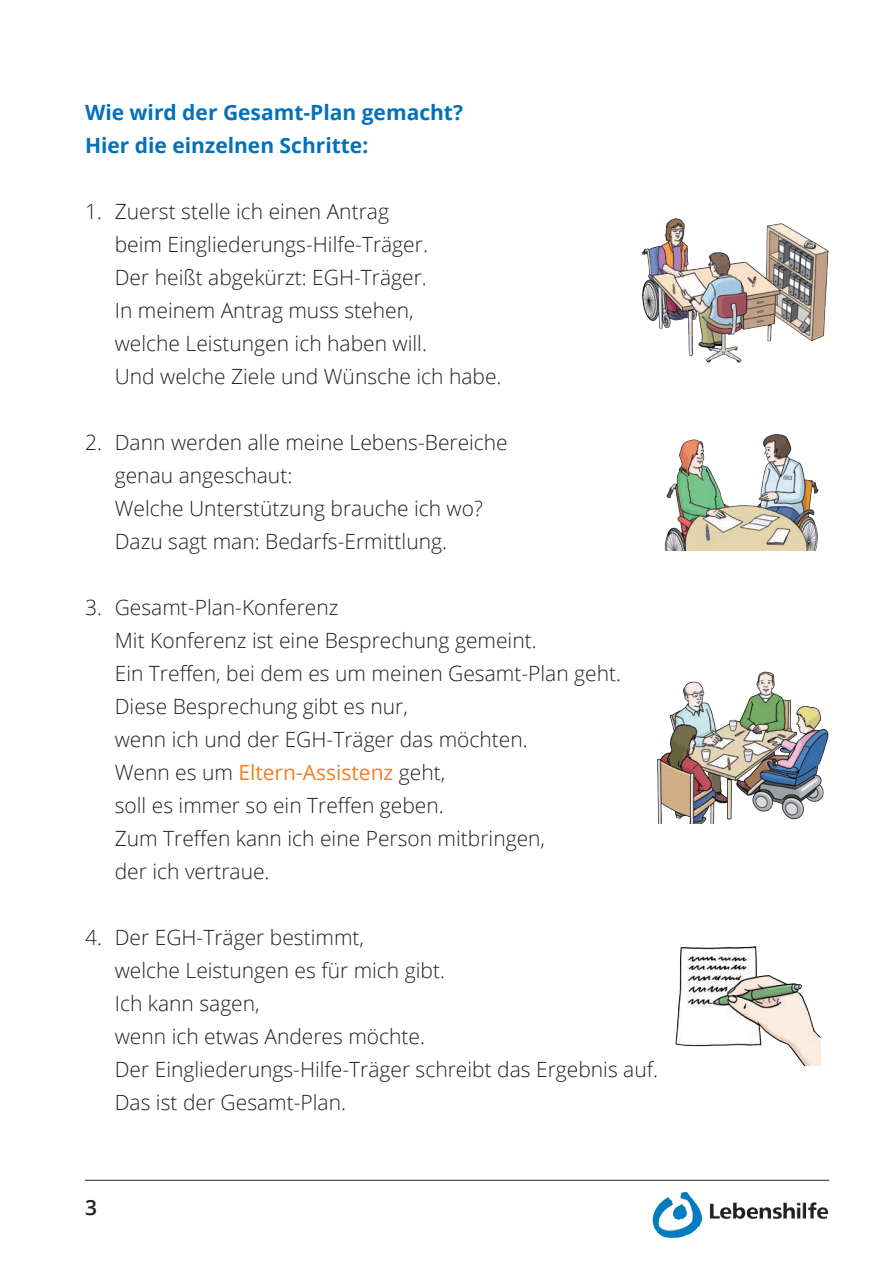
<style>
.page{position:relative;width:893px;height:1263px;background:#fff}
.page>*{position:absolute;margin:0;border:0;box-sizing:border-box;transform-origin:0 0}
.t1{font:300 21px/33px "Open Sans";color:#231f20}
.t2{font:700 21px/33px "Open Sans";color:#0072bc}
.t3{font:600 21px "Open Sans";color:#231f20}
.s1{font-weight:400;color:#f47d21}
</style>
<div class="page">
<img style="left:680px;top:1191px;width:13px;height:27px">
<hr style="left:85px;top:1180px;width:744px;height:1px;background:#231f20">
<img style="left:657px;top:671px;width:172px;height:152px">
<img style="left:675px;top:946px;width:146px;height:120px">
<img style="left:664px;top:434px;width:155px;height:117px">
<img style="left:642px;top:218px;width:187px;height:145px">
<p class="t2" style="left:85px;top:95px;width:380px">Wie wird der Gesamt-Plan gemacht?<br>Hier die einzelnen Schritte:</p>
<p class="t1" style="left:115px;top:194px;width:388px;text-indent:-30px">1. Zuerst stelle ich einen Antrag<br>beim Eingliederungs-Hilfe-Träger.<br>Der heißt abgekürzt: EGH-Träger.<br>In meinem Antrag muss stehen,<br>welche Leistungen ich haben will.<br>Und welche Ziele und Wünsche ich habe.</p>
<p class="t1" style="left:115px;top:425px;width:394px;text-indent:-30px">2. Dann werden alle meine Lebens-Bereiche genau angeschaut:<br>Welche Unterstützung brauche ich wo?<br>Dazu sagt man: Bedarfs-Ermittlung.</p>
<p class="t1" style="left:115px;top:590px;width:508px;text-indent:-30px">3. Gesamt-Plan-Konferenz<br>Mit Konferenz ist eine Besprechung gemeint.<br>Ein Treffen, bei dem es um meinen Gesamt-Plan geht.<br>Diese Besprechung gibt es nur,<br>wenn ich und der EGH-Träger das möchten.<br>Wenn es um <span class="s1">Eltern-Assistenz</span> geht,<br>soll es immer so ein Treffen geben.<br>Zum Treffen kann ich eine Person mitbringen,<br>der ich vertraue.</p>
<p class="t1" style="left:115px;top:920px;width:545px;text-indent:-30px">4. Der EGH-Träger bestimmt,<br>welche Leistungen es für mich gibt.<br>Ich kann sagen,<br>wenn ich etwas Anderes möchte.<br>Der Eingliederungs-Hilfe-Träger schreibt das Ergebnis auf.<br>Das ist der Gesamt-Plan.</p>
<p class="t3" style="left:85px;top:1193px;width:13px">3</p>
</div>
